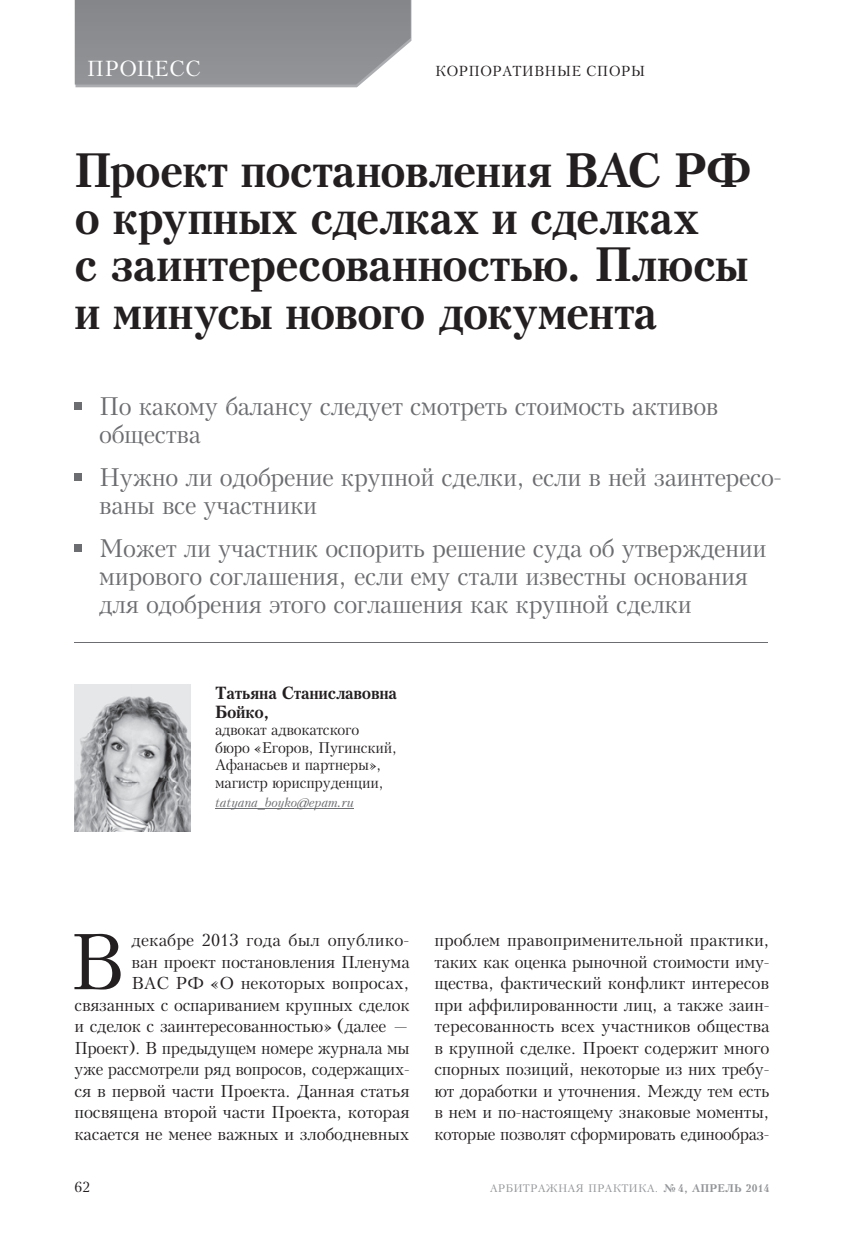
<style>
.page{position:relative;width:844px;height:1241px;background:#fff}
.page>*{position:absolute;margin:0;border:0;box-sizing:border-box;transform-origin:0 0}
.t1{font:76.12px "Kudrashov";color:#231f20}
.t2{font:700 45.5px/47.2px "Kudrashov";letter-spacing:-.015em;color:#231f20}
.t3{font:24.5px/28px "Kudrashov";letter-spacing:-.015em;color:#6c6d70}
.t4{font:21px "Kudrashov";letter-spacing:.015em;color:#fff}
.t5{font:16.62px/21.5px "Kudrashov";letter-spacing:-.015em;color:#231f20;text-align:right}
.t6{font:700 16.62px/19.2px "Kudrashov";letter-spacing:-.015em;color:#231f20}
.t7{font:14.88px/17.5px "Kudrashov";letter-spacing:-.015em;color:#231f20}
.t8{font:14px "Kudrashov";letter-spacing:.02em;color:#231f20}
.t9{font:italic 12.25px "Kudrashov";letter-spacing:-.02em;color:#6c6d70}
.t10{font:10.5px "Kudrashov";letter-spacing:.02em;color:#939598}
.s1{font-weight:700}
</style>
<div class="page">
<svg style="left:75px;top:0;width:336px;height:87px;background:#909295"></svg>
<hr style="left:74px;top:642px;width:694px;height:1px;background:#6c6d70">
<div style="left:74px;top:402px;width:8px;height:7px;background:#6c6d70"></div>
<div style="left:74px;top:473px;width:8px;height:7px;background:#6c6d70"></div>
<div style="left:74px;top:544px;width:8px;height:7px;background:#6c6d70"></div>
<hr style="left:215px;top:808px;width:139px;height:1px;background:#6c6d70">
<img style="left:74px;top:684px;width:116px;height:147px">
<p class="t4" style="left:87px;top:59px;width:116px">ПРОЦЕСС</p>
<p class="t8" style="left:435px;top:64px;width:211px">КОРПОРАТИВНЫЕ СПОРЫ</p>
<h2 class="t2" style="left:74px;top:149px;width:678px">Проект постановления ВАС РФ о крупных сделках и сделках<br>с заинтересованностью. Плюсы и минусы нового документа</h2>
<h3 class="t3" style="left:99px;top:393px;width:620px">По какому балансу следует смотреть стоимость активов общества</h3>
<h3 class="t3" style="left:99px;top:464px;width:684px">Нужно ли одобрение крупной сделки, если в ней заинтересо&shy;ваны все участники</h3>
<h3 class="t3" style="left:99px;top:535px;width:668px">Может ли участник оспорить решение суда об утверждении мирового соглашения, если ему стали известны основания для одобрения этого соглашения как крупной сделки</h3>
<p class="t6" style="left:215px;top:683px;width:183px">Татьяна Станиславовна<br>Бойко,</p>
<p class="t7" style="left:215px;top:722px;width:183px">адвокат адвокатского бюро «Егоров, Пугинский,<br>Афанасьев и партнеры», магистр юриспруденции,</p>
<p class="t9" style="left:215px;top:797px;width:140px">tatyana_boyko@epam.ru</p>
<p class="t5" style="left:74px;top:930px;width:337px">декабре 2013 года был опублико-<br>ван проект постановления Пленума<br>ВАС РФ «О некоторых вопросах, связанных с оспариванием крупных сделок и сделок с заинтересованностью» (далее — Проект). В предыдущем номере журнала мы уже рассмотрели ряд вопросов, содержащих&shy;ся в первой части Проекта. Данная статья посвящена второй части Проекта, которая касается не менее важных и злободневных</p>
<p class="t5" style="left:434px;top:930px;width:337px;text-align:justify">проблем правоприменительной практики, таких как оценка рыночной стоимости иму&shy;щества, фактический конфликт интересов при аффилированности лиц, а также заин&shy;тересованность всех участников общества в крупной сделке. Проект содержит много спорных позиций, некоторые из них требу&shy;ют доработки и уточнения. Между тем есть в нем и по-настоящему знаковые моменты, которые позволят сформировать единообраз-</p>
<h1 class="t1" style="left:69px;top:927px;width:57px">В</h1>
<p class="t8" style="left:74px;top:1180px;width:17px">62</p>
<p class="t10" style="left:489px;top:1183px;width:281px">АРБИТРАЖНАЯ ПРАКТИКА. <span class="s1">№ 4, АПРЕЛЬ 2014</span></p>
</div>
